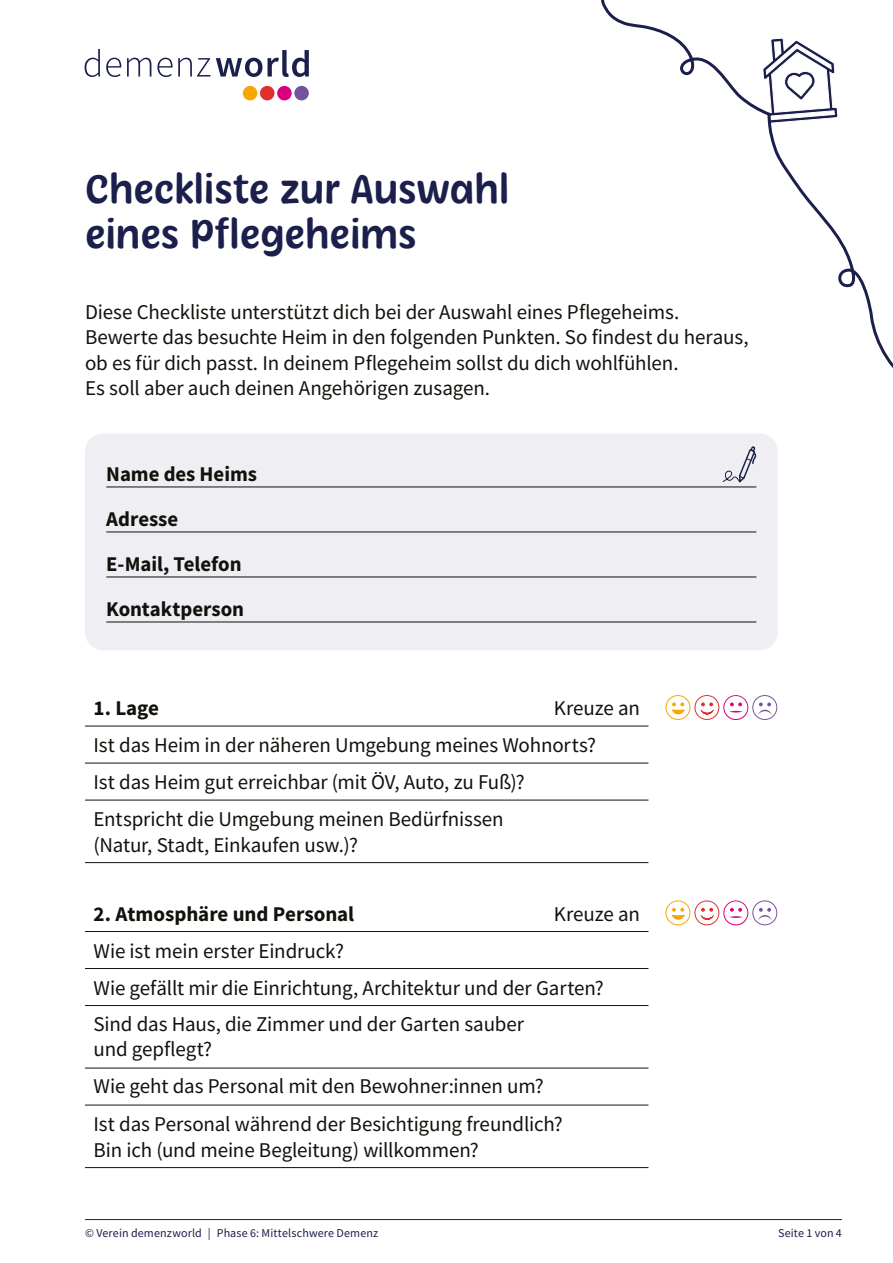
<style>
.page{position:relative;width:893px;height:1263px;background:#fff}
.page>*{position:absolute;margin:0;border:0;box-sizing:border-box;transform-origin:0 0}
.t1{font:600 42px/45px "Herbit";color:#1b1f4b}
.t2{font:21px/25.5px "Source Sans Pro";letter-spacing:-.005em;color:#12120d}
.t3{font:700 21px/45px "Source Sans Pro";color:#12120d}
.t4{font:12px "Source Sans Pro";letter-spacing:.01em;color:#1b1f4b}
</style>
<div class="page">
<div style="left:260px;top:86px;width:14px;height:14px;background:#e0302e;border-radius:50%"></div>
<div style="left:277px;top:86px;width:15px;height:14px;background:#da007d;border-radius:50%"></div>
<div style="left:294px;top:86px;width:15px;height:14px;background:#72539c;border-radius:50%"></div>
<div style="left:243px;top:86px;width:14px;height:14px;background:#f8a700;border-radius:50%"></div>
<svg style="left:85px;top:49px;width:15px;height:28px"></svg>
<svg style="left:106px;top:58px;width:15px;height:19px"></svg>
<svg style="left:127px;top:58px;width:24px;height:19px"></svg>
<svg style="left:157px;top:58px;width:53px;height:19px"></svg>
<svg style="left:216px;top:58px;width:46px;height:19px"></svg>
<svg style="left:268px;top:50px;width:41px;height:27px"></svg>
<hr style="left:85px;top:1219px;width:757px;height:1px;background:#1b1f4b">
<hr style="left:85px;top:726px;width:563px;height:1px;background:#12120d">
<hr style="left:85px;top:763px;width:563px;height:1px;background:#12120d">
<hr style="left:85px;top:800px;width:563px;height:1px;background:#12120d">
<hr style="left:85px;top:862px;width:563px;height:1px;background:#12120d">
<hr style="left:85px;top:931px;width:563px;height:1px;background:#12120d">
<hr style="left:85px;top:968px;width:563px;height:1px;background:#12120d">
<hr style="left:85px;top:1005px;width:563px;height:1px;background:#12120d">
<hr style="left:85px;top:1068px;width:563px;height:1px;background:#12120d">
<hr style="left:85px;top:1105px;width:563px;height:1px;background:#12120d">
<hr style="left:85px;top:1167px;width:563px;height:1px;background:#12120d">
<svg style="left:665px;top:695px;width:112px;height:25px"></svg>
<svg style="left:665px;top:900px;width:112px;height:25px"></svg>
<div style="left:85px;top:434px;width:693px;height:216px;background:#efeef3;border-radius:18px"></div>
<hr style="left:106px;top:487px;width:650px;height:1px;background:#12120d">
<hr style="left:106px;top:532px;width:650px;height:1px;background:#12120d">
<hr style="left:106px;top:577px;width:650px;height:1px;background:#12120d">
<hr style="left:106px;top:622px;width:650px;height:1px;background:#12120d">
<svg style="left:723px;top:446px;width:33px;height:36px"></svg>
<svg style="left:601px;top:0;width:292px;height:368px"></svg>
<h1 class="t1" style="left:85px;top:165px;width:426px">Checkliste zur Auswahl eines Pflegeheims</h1>
<p class="t2" style="left:85px;top:299px;width:665px">Diese Checkliste unterstützt dich bei der Auswahl eines Pflegeheims.<br>Bewerte das besuchte Heim in den folgenden Punkten. So findest du heraus, ob es für dich passt. In deinem Pflegeheim sollst du dich wohlfühlen.<br>Es soll aber auch deinen Angehörigen zusagen.</p>
<p class="t3" style="left:106px;top:451px;width:152px">Name des Heims<br>Adresse<br>E-Mail, Telefon<br>Kontaktperson</p>
<p class="t2" style="left:94px;top:690px;width:548px;line-height:37px;text-indent:460px">Kreuze an Ist das Heim in der näheren Umgebung meines Wohnorts?<br>Ist das Heim gut erreichbar (mit ÖV, Auto, zu Fuß)?<br>Entspricht die Umgebung meinen Bedürfnissen</p>
<p class="t2" style="left:94px;top:832px;width:266px">(Natur, Stadt, Einkaufen usw.)?</p>
<p class="t3" style="left:94px;top:686px;width:67px">1. Lage</p>
<p class="t3" style="left:94px;top:891px;width:262px">2. Atmosphäre und Personal</p>
<p class="t2" style="left:554px;top:901px;width:88px">Kreuze an</p>
<p class="t2" style="left:94px;top:932px;width:512px;line-height:36.5px">Wie ist mein erster Eindruck?<br>Wie gefällt mir die Einrichtung, Architektur und der Garten?<br>Sind das Haus, die Zimmer und der Garten sauber</p>
<p class="t2" style="left:94px;top:1030px;width:471px;line-height:37.5px">und gepflegt?<br>Wie geht das Personal mit den Bewohner:innen um?<br>Ist das Personal während der Besichtigung freundlich?</p>
<p class="t2" style="left:94px;top:1137px;width:387px">Bin ich (und meine Begleitung) willkommen?</p>
<p class="t4" style="left:85px;top:1225px;width:295px">© Verein demenzworld | Phase 6: Mittelschwere Demenz</p>
<p class="t4" style="left:778px;top:1225px;width:65px">Seite 1 von 4</p>
</div>
